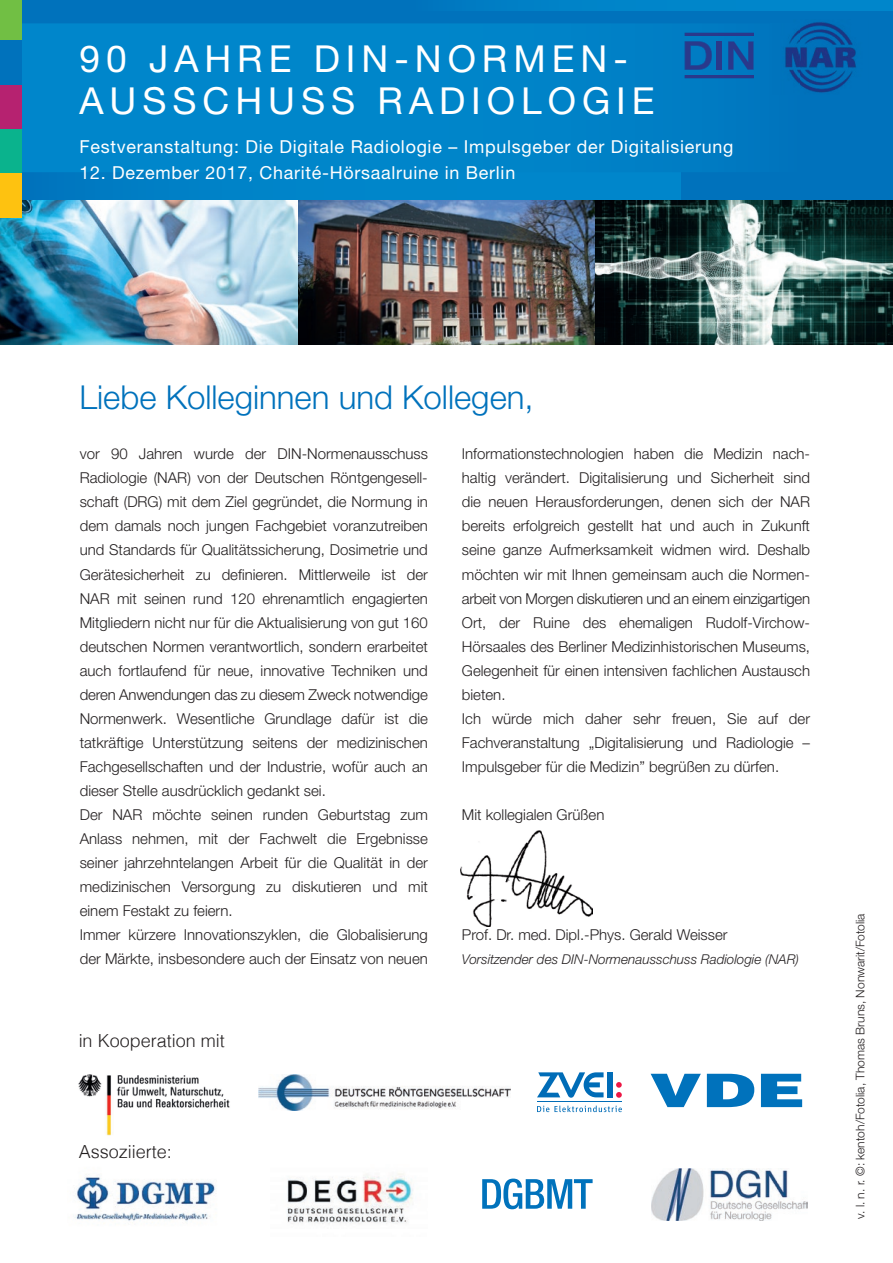
<style>
.page{position:relative;width:893px;height:1263px;background:#fff}
.page>*{position:absolute;margin:0;border:0;box-sizing:border-box;transform-origin:0 0}
.t1{font:37.2px/42.2px "Helvetica Neue LT Std";letter-spacing:.16em;color:#fff}
.t2{font:300 33px "Helvetica Neue LT Std";color:#0072bc}
.t3{font:300 18px "Helvetica";color:#231f20}
.t4{font:17.85px "Helvetica Neue LT Std";letter-spacing:.04em;color:#fff}
.t5{font:300 15px/24px "Helvetica Neue LT Std";color:#231f20}
.t6{font:italic 300 13.5px "Helvetica Neue LT Std";color:#231f20}
.t7{font:300 12px "Helvetica Neue LT Std";color:#231f20}
</style>
<div class="page">
<svg style="left:482px;top:1178px;width:111px;height:31px"></svg>
<img style="left:287px;top:1173px;width:126px;height:51px">
<img style="left:651px;top:1168px;width:157px;height:52px">
<img style="left:75px;top:1177px;width:141px;height:44px">
<div style="left:0;top:0;width:893px;height:202px;background:#0072bc"></div>
<div style="left:31px;top:168px;width:649px;height:49px;background:linear-gradient(to right,#007bc2,#008ace)"></div>
<svg style="left:651px;top:1074px;width:50px;height:33px"></svg>
<svg style="left:707px;top:1074px;width:47px;height:33px"></svg>
<svg style="left:761px;top:1074px;width:41px;height:33px"></svg>
<div style="left:484px;top:0;width:409px;height:10px;background:#0086ca"></div>
<svg style="left:21px;top:23px;width:733px;height:149px"></svg>
<img style="left:78px;top:1074px;width:152px;height:62px">
<img style="left:259px;top:1075px;width:251px;height:35px">
<svg style="left:537px;top:1072px;width:67px;height:26px"></svg>
<div style="left:607px;top:1072px;width:5px;height:25px;background:#006cb7"></div>
<svg style="left:616px;top:1082px;width:6px;height:16px"></svg>
<hr style="left:537px;top:1101px;width:85px;height:1px;background:#006cb7">
<svg style="left:537px;top:1105px;width:85px;height:7px"></svg>
<img style="left:799px;top:22px;width:57px;height:71px">
<img style="left:785px;top:30px;width:14px;height:54px">
<img style="left:0;top:200px;width:893px;height:144px">
<div style="left:0;top:0;width:21px;height:41px;background:#71bf44"></div>
<div style="left:0;top:85px;width:21px;height:44px;background:#b62270"></div>
<div style="left:0;top:129px;width:21px;height:44px;background:#0ab38d"></div>
<div style="left:0;top:173px;width:21px;height:44px;background:#fec210"></div>
<svg style="left:685px;top:33px;width:69px;height:45px"></svg>
<img style="left:460px;top:830px;width:133px;height:96px">
<h1 class="t1" style="left:79px;top:37px;width:577px">90 JAHRE DIN-NORMEN-<br>AUSSCHUSS RADIOLOGIE</h1>
<p class="t4" style="left:79px;top:136px;width:655px">Festveranstaltung: Die Digitale Radiologie – Impulsgeber der Digitalisierung</p>
<p class="t4" style="left:79px;top:162px;width:437px">12. Dezember 2017, Charité-Hörsaalruine in Berlin</p>
<h2 class="t2" style="left:79px;top:378px;width:456px">Liebe Kolleginnen und Kollegen,</h2>
<p class="t5" style="left:80px;top:442px;width:350px">vor 90 Jahren wurde der DIN-Normenausschuss Radiologie (NAR) von der Deutschen Röntgengesell&shy;schaft (DRG) mit dem Ziel gegründet, die Normung in dem damals noch jungen Fachgebiet voranzutreiben und Standards für Qualitätssicherung, Dosimetrie und Gerätesicherheit zu definieren. Mittlerweile ist der NAR mit seinen rund 120 ehrenamtlich engagierten Mitgliedern nicht nur für die Aktualisierung von gut 160 deutschen Normen verantwortlich, sondern erarbeitet auch fortlaufend für neue, innovative Techniken und deren Anwendungen das zu diesem Zweck notwendige Normenwerk. Wesentliche Grundlage dafür ist die tatkräftige Unterstützung seitens der medizinischen Fachgesellschaften und der Industrie, wofür auch an dieser Stelle ausdrücklich gedankt sei.<br>Der NAR möchte seinen runden Geburtstag zum Anlass nehmen, mit der Fachwelt die Ergebnisse seiner jahrzehntelangen Arbeit für die Qualität in der medizinischen Versorgung zu diskutieren und mit einem Festakt zu feiern.<br>Immer kürzere Innovationszyklen, die Globalisierung der Märkte, insbesondere auch der Einsatz von neuen</p>
<p class="t5" style="left:462px;top:442px;width:350px">Informationstechnologien haben die Medizin nach&shy;haltig verändert. Digitalisierung und Sicherheit sind die neuen Herausforderungen, denen sich der NAR bereits erfolgreich gestellt hat und auch in Zukunft seine ganze Aufmerksamkeit widmen wird. Deshalb möchten wir mit Ihnen gemeinsam auch die Normen&shy;arbeit von Morgen diskutieren und an einem einzigartigen Ort, der Ruine des ehemaligen Rudolf-Virchow-Hörsaales des Berliner Medizinhistorischen Museums, Gelegenheit für einen intensiven fachlichen Austausch bieten.<br>Ich würde mich daher sehr freuen, Sie auf der Fachveranstaltung „Digitalisierung und Radiologie – Impulsgeber für die Medizin” begrüßen zu dürfen.</p>
<p class="t5" style="left:462px;top:802px;width:144px">Mit kollegialen Grüßen</p>
<p class="t5" style="left:462px;top:922px;width:267px">Prof. Dr. med. Dipl.-Phys. Gerald Weisser</p>
<p class="t6" style="left:462px;top:951px;width:339px">Vorsitzender des DIN-Normenausschuss Radiologie (NAR)</p>
<p class="t3" style="left:79px;top:1025px;width:148px">in Kooperation mit</p>
<p class="t3" style="left:79px;top:1136px;width:95px">Assoziierte:</p>
<p class="t7" style="left:853px;top:1219px;width:307px;rotate:-90deg">v. l. n. r. ©: kentoh/Fotolia, Thomas Bruns, Nonwarit/Fotolia</p>
</div>
